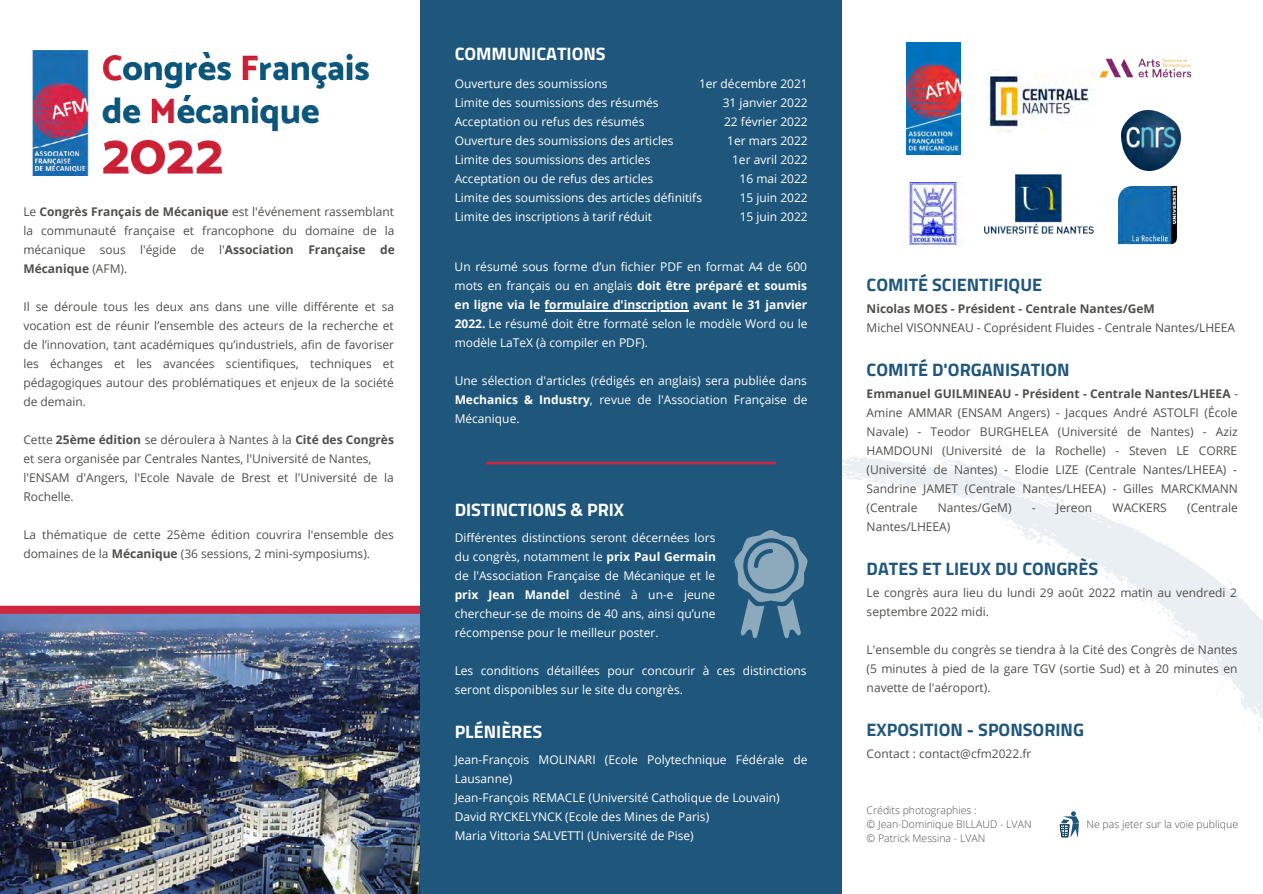
<style>
.page{position:relative;width:1263px;height:894px;background:#fff}
.page>*{position:absolute;margin:0;border:0;box-sizing:border-box;transform-origin:0 0}
.t1{font:700 18px "Titillium Web";color:#1f577c}
.t2{font:700 18px "Titillium Web";color:#fff}
.t3{font:12px/19px "Open Sans";color:#504f4d;text-align:justify}
.t4{font:12px/19px "Open Sans";color:#fff;text-align:justify}
.t5{font:700 12px "Open Sans";color:#504f4d}
.t6{font:300 10.5px "Open Sans";color:#504f4d}
.s1{font-weight:700}
</style>
<div class="page">
<img style="left:0;top:613px;width:420px;height:279px">
<svg style="left:0;top:605px;width:420px;height:8px;background:#d03a51"></svg>
<svg style="left:842px;top:441px;width:421px;height:293px"></svg>
<div style="left:420px;top:0;width:422px;height:893px;background:#1f577c"></div>
<svg style="left:486px;top:461px;width:290px;height:3px"></svg>
<svg style="left:734px;top:530px;width:74px;height:108px"></svg>
<hr style="left:545px;top:310px;width:143px;height:1px;background:#fff">
<img style="left:1099px;top:58px;width:93px;height:20px">
<img style="left:987px;top:73px;width:107px;height:60px">
<img style="left:1121px;top:110px;width:60px;height:60px">
<img style="left:908px;top:182px;width:57px;height:62px">
<img style="left:984px;top:174px;width:109px;height:60px">
<img style="left:1118px;top:185px;width:59px;height:59px">
<img style="left:907px;top:43px;width:54px;height:111px">
<svg style="left:1059px;top:811px;width:20px;height:26px"></svg>
<img style="left:32px;top:50px;width:337px;height:126px">
<p class="t3" style="left:23px;top:201px;width:373px">Le <span class="s1">Congrès Français de Mécanique</span> est l'événement rassemblant la communauté française et francophone du domaine de la mécanique sous l'égide de l'<span class="s1">Association Française de Mécanique</span> (AFM).</p>
<p class="t3" style="left:23px;top:296px;width:372px">Il se déroule tous les deux ans dans une ville différente et sa vocation est de réunir l’ensemble des acteurs de la recherche et de l’innovation, tant académiques qu’industriels, afin de favoriser les échanges et les avancées scientifiques, techniques et pédagogiques autour des problématiques et enjeux de la société de demain.</p>
<p class="t3" style="left:23px;top:429px;width:372px">Cette <span class="s1">25ème édition</span> se déroulera à Nantes à la <span class="s1">Cité des Congrès </span>et sera organisée par Centrales Nantes, l'Université de Nantes,</p>
<p class="t3" style="left:23px;top:467px;width:372px">l'ENSAM d'Angers, l'Ecole Navale de Brest et l'Université de la<br>Rochelle.</p>
<p class="t3" style="left:23px;top:524px;width:372px">La thématique de cette 25ème édition couvrira l'ensemble des domaines de la <span class="s1">Mécanique</span> (36 sessions, 2 mini-symposiums).</p>
<p class="t2" style="left:455px;top:40px;width:152px">COMMUNICATIONS</p>
<p class="t4" style="left:699px;top:74px;width:110px">1er décembre 2021</p>
<p class="t4" style="left:723px;top:93px;width:87px">31 janvier 2022</p>
<p class="t4" style="left:724px;top:112px;width:85px">22 février 2022</p>
<p class="t4" style="left:727px;top:130px;width:82px">1er mars 2022</p>
<p class="t4" style="left:732px;top:149px;width:77px">1er avril 2022</p>
<p class="t4" style="left:740px;top:168px;width:70px">16 mai 2022</p>
<p class="t4" style="left:740px;top:187px;width:70px">15 juin 2022</p>
<p class="t4" style="left:740px;top:206px;width:70px">15 juin 2022</p>
<p class="t4" style="left:455px;top:257px;width:354px">Un résumé sous forme d’un fichier PDF en format A4 de 600 mots en français ou en anglais <span class="s1">doit être préparé et soumis en ligne via le formulaire d'inscription avant le 31 janvier 2022.</span> Le résumé doit être formaté selon le modèle Word ou le modèle LaTeX (à compiler en PDF).</p>
<p class="t4" style="left:455px;top:371px;width:354px">Une sélection d'articles (rédigés en anglais) sera publiée dans <span class="s1">Mechanics &amp; Industry</span>, revue de l'Association Française de Mécanique.</p>
<p class="t4" style="left:455px;top:73px;width:154px">Ouverture des soumissions</p>
<p class="t4" style="left:455px;top:92px;width:206px">Limite des soumissions des résumés</p>
<p class="t4" style="left:455px;top:111px;width:191px">Acceptation ou refus des résumés</p>
<p class="t4" style="left:455px;top:130px;width:220px">Ouverture des soumissions des articles</p>
<p class="t4" style="left:455px;top:149px;width:197px">Limite des soumissions des articles</p>
<p class="t4" style="left:455px;top:168px;width:200px">Acceptation ou de refus des articles</p>
<p class="t4" style="left:455px;top:187px;width:249px">Limite des soumissions des articles définitifs</p>
<p class="t4" style="left:455px;top:206px;width:199px">Limite des inscriptions à tarif réduit</p>
<p class="t2" style="left:455px;top:495px;width:171px">DISTINCTIONS &amp; PRIX</p>
<p class="t4" style="left:455px;top:527px;width:263px">Différentes distinctions seront décernées lors du congrès, notamment le <span class="s1">prix Paul Germain </span>de l'Association Française de Mécanique et le <span class="s1">prix Jean Mandel</span> destiné à un-e jeune chercheur-se de moins de 40 ans, ainsi qu’une récompense pour le meilleur poster.</p>
<p class="t4" style="left:455px;top:660px;width:353px">Les conditions détaillées pour concourir à ces distinctions seront disponibles sur le site du congrès.</p>
<p class="t2" style="left:455px;top:717px;width:89px">PLÉNIÈRES</p>
<p class="t4" style="left:455px;top:750px;width:354px">Jean-François MOLINARI (Ecole Polytechnique Fédérale de<br>Lausanne)</p>
<p class="t4" style="left:455px;top:788px;width:327px">Jean-François REMACLE (Université Catholique de Louvain)</p>
<p class="t4" style="left:455px;top:807px;width:256px">David RYCKELYNCK (Ecole des Mines de Paris)</p>
<p class="t4" style="left:455px;top:825px;width:241px">Maria Vittoria SALVETTI (Université de Pise)</p>
<p class="t1" style="left:867px;top:270px;width:177px">COMITÉ SCIENTIFIQUE</p>
<p class="t5" style="left:867px;top:300px;width:290px">Nicolas MOES - Président - Centrale Nantes/GeM</p>
<p class="t3" style="left:867px;top:317px;width:370px">Michel VISONNEAU - Coprésident Fluides - Centrale Nantes/LHEEA</p>
<p class="t1" style="left:867px;top:355px;width:205px">COMITÉ D'ORGANISATION</p>
<p class="t3" style="left:867px;top:383px;width:373px"><span class="s1">Emmanuel GUILMINEAU - Président - Centrale Nantes/LHEEA</span> - Amine AMMAR (ENSAM Angers) - Jacques André ASTOLFI (École Navale) - Teodor BURGHELEA (Université de Nantes) - Aziz HAMDOUNI (Université de la Rochelle) - Steven LE CORRE (Université de Nantes) - Elodie LIZE (Centrale Nantes/LHEEA) - Sandrine JAMET (Centrale Nantes/LHEEA) - Gilles MARCKMANN (Centrale</p>
<p class="t3" style="left:938px;top:497px;width:75px">Nantes/GeM)</p>
<p class="t3" style="left:1032px;top:497px;width:62px">- Jereon</p>
<p class="t3" style="left:1112px;top:497px;width:56px">WACKERS</p>
<p class="t3" style="left:1187px;top:497px;width:52px">(Centrale</p>
<p class="t3" style="left:867px;top:516px;width:85px">Nantes/LHEEA)</p>
<p class="t1" style="left:867px;top:554px;width:233px">DATES ET LIEUX DU CONGRÈS</p>
<p class="t3" style="left:867px;top:582px;width:372px">Le congrès aura lieu du lundi 29 août 2022 matin au vendredi 2 septembre 2022 midi.</p>
<p class="t3" style="left:867px;top:639px;width:373px">L'ensemble du congrès se tiendra à la Cité des Congrès de Nantes (5 minutes à pied de la gare TGV (sortie Sud) et à 20 minutes en navette de l'aéroport).</p>
<p class="t1" style="left:867px;top:715px;width:219px">EXPOSITION - SPONSORING</p>
<p class="t3" style="left:867px;top:743px;width:166px">Contact : contact@cfm2022.fr</p>
<p class="t6" style="left:867px;top:802px;width:112px">Crédits photographies :</p>
<p class="t6" style="left:867px;top:816px;width:166px">© Jean-Dominique BILLAUD - LVAN</p>
<p class="t6" style="left:867px;top:830px;width:120px">© Patrick Messina - LVAN</p>
<p class="t6" style="left:1086px;top:816px;width:153px">Ne pas jeter sur la voie publique</p>
</div>
